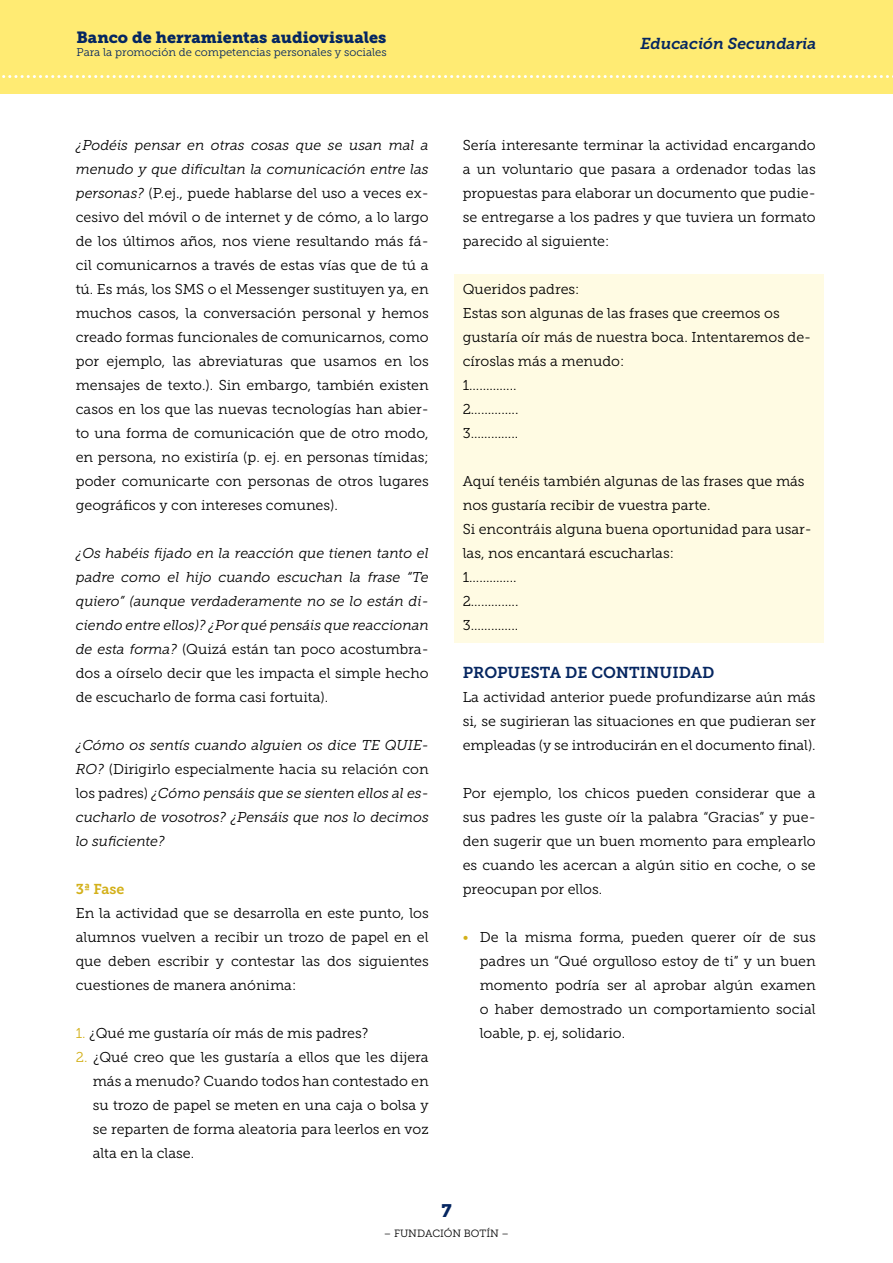
<style>
.page{position:relative;width:893px;height:1263px;background:#fff}
.page>*{position:absolute;margin:0;border:0;box-sizing:border-box;transform-origin:0 0}
.t1{font:18px "Museo Slab 900";color:#052661}
.t2{font:16.2px "Museo Slab 900";color:#052661}
.Nivel_3{font:15.75px "Museo Slab 700";color:#052661}
.t3{font:italic 15.75px "Museo Slab 700";color:#052661}
.t4{font:14.25px/24px "Museo Slab 300";color:#000;text-align:justify}
.t5{font:italic 14.25px/24px "Museo Slab 300";color:#000;text-align:justify}
.t6{font:14.25px "Museo Slab 700";color:#d3b019}
.t7{font:11.25px "Museo Slab 300";color:#052661}
.t8{font:10.5px "Museo Slab 300";color:#000}
.s1{font-style:italic}
.s2{font-style:normal}
.s3{color:#d3b019}
</style>
<div class="page">
<div style="left:0;top:0;width:893px;height:94px;background:#ffeb73"></div>
<svg style="left:2px;top:75px;width:891px;height:3px"></svg>
<div style="left:454px;top:275px;width:370px;height:31px;background:#fffbe3"></div>
<div style="left:454px;top:299px;width:370px;height:79px;background:#fffbe3"></div>
<div style="left:454px;top:371px;width:370px;height:31px;background:#fffbe3"></div>
<div style="left:454px;top:395px;width:370px;height:31px;background:#fffbe3"></div>
<div style="left:454px;top:419px;width:370px;height:31px;background:#fffbe3"></div>
<div style="left:454px;top:443px;width:370px;height:31px;background:#fffbe3"></div>
<div style="left:454px;top:467px;width:370px;height:55px;background:#fffbe3"></div>
<div style="left:454px;top:515px;width:370px;height:55px;background:#fffbe3"></div>
<div style="left:454px;top:563px;width:370px;height:31px;background:#fffbe3"></div>
<div style="left:454px;top:587px;width:370px;height:31px;background:#fffbe3"></div>
<div style="left:454px;top:611px;width:370px;height:31px;background:#fffbe3"></div>
<p class="t2" style="left:77px;top:28px;width:311px">Banco de herramientas audiovisuales</p>
<p class="t7" style="left:77px;top:46px;width:312px">Para la promoción de competencias personales y sociales</p>
<p class="t4" style="left:76px;top:133px;width:354px"><span class="s1">¿Podéis pensar en otras cosas que se usan mal a menudo y que dificultan la comunicación entre las personas?</span> (P.ej., puede hablarse del uso a veces ex&shy;cesivo del móvil o de internet y de cómo, a lo largo de los últimos años, nos viene resultando más fá&shy;cil comunicarnos a través de estas vías que de tú a tú. Es más, los SMS o el Messenger sustituyen ya, en muchos casos, la conversación personal y hemos creado formas funcionales de comunicarnos, como por ejemplo, las abreviaturas que usamos en los mensajes de texto.). Sin embargo, también existen casos en los que las nuevas tecnologías han abier&shy;to una forma de comunicación que de otro modo, en persona, no existiría (p. ej. en personas tímidas; poder comunicarte con personas de otros lugares geográficos y con intereses comunes).</p>
<p class="t5" style="left:76px;top:541px;width:354px">¿Os habéis fijado en la reacción que tienen tanto el padre como el hijo cuando escuchan la frase “Te quiero” (aunque verdaderamente no se lo están di&shy;ciendo entre ellos)? ¿Por qué pensáis que reaccionan de esta forma? <span class="s2">(Quizá están tan poco acostumbra&shy;dos a oírselo decir que les impacta el simple hecho de escucharlo de forma casi fortuita).</span></p>
<p class="t5" style="left:76px;top:733px;width:354px">¿Cómo os sentís cuando alguien os dice TE QUIE-RO? <span class="s2">(Dirigirlo especialmente hacia su relación con los padres)</span> ¿Cómo pensáis que se sienten ellos al es&shy;cucharlo de vosotros? ¿Pensáis que nos lo decimos lo suficiente?</p>
<p class="t6" style="left:76px;top:881px;width:50px">3ª Fase</p>
<p class="t4" style="left:76px;top:901px;width:354px">En la actividad que se desarrolla en este punto, los alumnos vuelven a recibir un trozo de papel en el que deben escribir y contestar las dos siguientes cuestiones de manera anónima:</p>
<p class="t4" style="left:76px;top:1021px;width:294px"><span class="s3">1.</span> ¿Qué me gustaría oír más de mis padres?</p>
<p class="t4" style="left:93px;top:1045px;width:337px;text-indent:-17px"><span class="s3">2.</span> ¿Qué creo que les gustaría a ellos que les dijera más a menudo? Cuando todos han contestado en su trozo de papel se meten en una caja o bolsa y se reparten de forma aleatoria para leerlos en voz alta en la clase.</p>
<p class="t3" style="left:640px;top:34px;width:177px">Educación Secundaria</p>
<p class="t4" style="left:463px;top:133px;width:354px">Sería interesante terminar la actividad encargando a un voluntario que pasara a ordenador todas las propuestas para elaborar un documento que pudie&shy;se entregarse a los padres y que tuviera un formato parecido al siguiente:</p>
<p class="t4" style="left:463px;top:277px;width:118px">Queridos padres:</p>
<p class="t4" style="left:463px;top:301px;width:350px;text-align:left">Estas son algunas de las frases que creemos os gustaría oír más de nuestra boca. Intentaremos de&shy;círoslas más a menudo:</p>
<p class="t4" style="left:463px;top:373px;width:55px">1…………..</p>
<p class="t4" style="left:463px;top:397px;width:57px">2…………..</p>
<p class="t4" style="left:463px;top:421px;width:57px">3…………..</p>
<p class="t4" style="left:463px;top:469px;width:343px">Aquí tenéis también algunas de las frases que más nos gustaría recibir de vuestra parte.</p>
<p class="t4" style="left:463px;top:517px;width:350px">Si encontráis alguna buena oportunidad para usar&shy;las, nos encantará escucharlas:</p>
<p class="t4" style="left:463px;top:565px;width:55px">1…………..</p>
<p class="t4" style="left:463px;top:589px;width:57px">2…………..</p>
<p class="t4" style="left:463px;top:613px;width:57px">3…………..</p>
<p class="Nivel_3" style="left:463px;top:664px;width:253px">PROPUESTA DE CONTINUIDAD</p>
<p class="t4" style="left:463px;top:685px;width:354px">La actividad anterior puede profundizarse aún más si, se sugirieran las situaciones en que pudieran ser empleadas (y se introducirán en el documento final).</p>
<p class="t4" style="left:463px;top:781px;width:354px">Por ejemplo, los chicos pueden considerar que a sus padres les guste oír la palabra “Gracias” y pue&shy;den sugerir que un buen momento para emplearlo es cuando les acercan a algún sitio en coche, o se preocupan por ellos.</p>
<p class="t4" style="left:480px;top:925px;width:337px;text-indent:-17px"><span class="s3">•</span> De la misma forma, pueden querer oír de sus padres un “Qué orgulloso estoy de ti” y un buen momento podría ser al aprobar algún examen o haber demostrado un comportamiento social loable, p. ej, solidario.</p>
<p class="t1" style="left:441px;top:1201px;width:12px">7</p>
<p class="t8" style="left:384px;top:1227px;width:127px">– FUNDACIÓN BOTÍN –</p>
</div>
